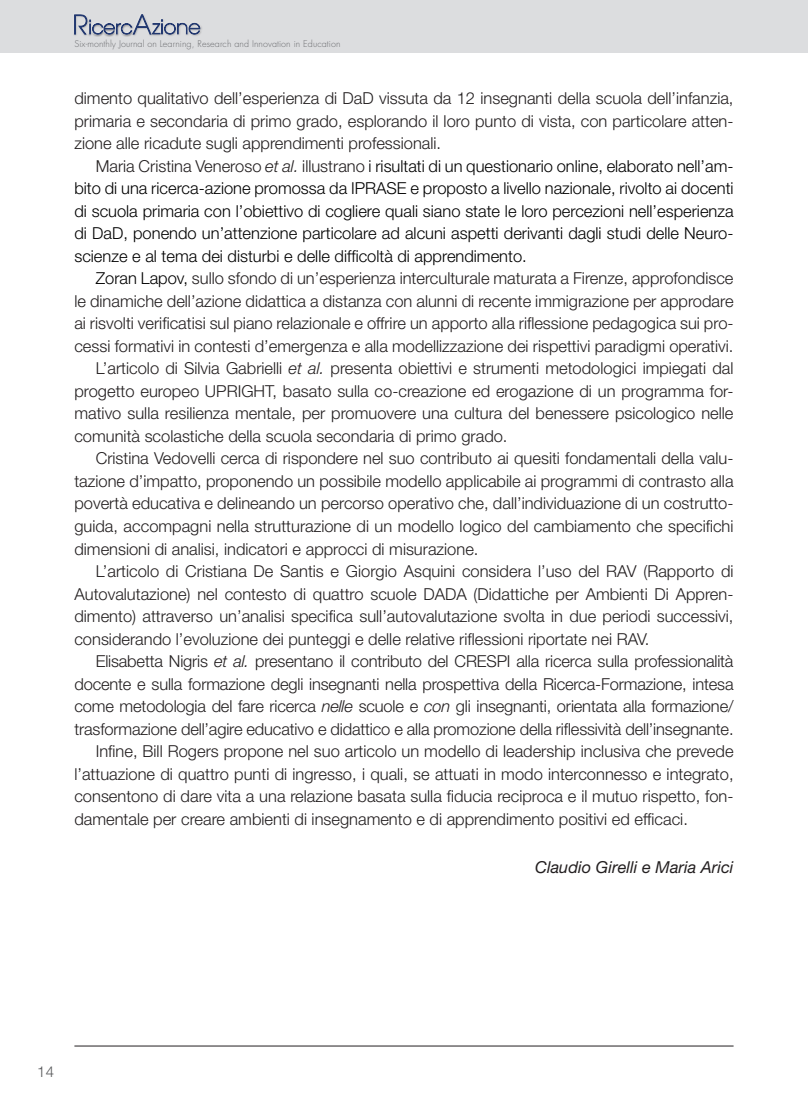
<style>
.page{position:relative;width:808px;height:1106px;background:#fff}
.page>*{position:absolute;margin:0;border:0;box-sizing:border-box;transform-origin:0 0}
.t1{font:300 16.5px/22.5px "Helvetica Neue LT";color:#231f20;text-align:justify}
.t2{font:300 16.5px/22.5px "Helvetica Neue LT";color:#000;text-align:justify}
.t3{font:italic 16.5px "Helvetica Neue LT";color:#231f20}
.t4{font:300 15px "Helvetica Neue CE";color:#57585a}
.t5{font:300 9px "Futura";letter-spacing:.01em;color:#6c6d70}
.s1{color:#231f20}
.s2{font-style:italic;color:#231f20}
.s3{color:#000}
.s4{font-style:italic}
</style>
<div class="page">
<div style="left:0;top:0;width:808px;height:53px;background:#dcdddf"></div>
<div style="left:72px;top:14px;width:18px;height:23px;background:#231f20;opacity:.3"></div>
<div style="left:87px;top:18px;width:48px;height:19px;background:#231f20;opacity:.5"></div>
<div style="left:131px;top:13px;width:23px;height:24px;background:#231f20;opacity:.3"></div>
<div style="left:150px;top:18px;width:53px;height:19px;background:#231f20;opacity:.3"></div>
<svg style="left:74px;top:14px;width:126px;height:21px"></svg>
<hr style="left:74px;top:1045px;width:659px;height:1px;background:#231f20">
<p class="t5" style="left:74px;top:38px;width:268px">Six-monthly Journal on Learning, Research and Innovation in Education</p>
<p class="t1" style="left:74px;top:87px;width:661px">dimento qualitativo dell’esperienza di DaD vissuta da 12 insegnanti della scuola dell’infanzia, primaria e secondaria di primo grado, esplorando il loro punto di vista, con particolare atten&shy;zione alle ricadute sugli apprendimenti professionali.</p>
<p class="t2" style="left:74px;top:154px;width:661px;text-indent:21px"><span class="s1">Maria Cristina Veneroso</span> <span class="s2">et al.</span> <span class="s1">illustrano</span> i risultati di un questionario online, elaborato nell’am&shy;bito di una ricerca-azione promossa da IPRASE e proposto a livello nazionale, rivolto ai docenti di scuola primaria con l’obiettivo di cogliere quali siano state le loro percezioni nell’esperienza di DaD, ponendo un’attenzione particolare ad alcuni aspetti derivanti dagli studi delle Neuro&shy;scienze e al tema dei disturbi e delle difficoltà di apprendimento.</p>
<p class="t1" style="left:96px;top:267px;width:639px"><span class="s3">Zoran Lapov,</span> sullo sfondo di un’esperienza interculturale maturata a Firenze, approfondisce</p>
<p class="t1" style="left:74px;top:289px;width:661px">le dinamiche dell’azione didattica a distanza con alunni di recente immigrazione per approdare</p>
<p class="t1" style="left:74px;top:312px;width:661px">ai risvolti verificatisi sul piano relazionale e offrire un apporto alla riflessione pedagogica sui pro-</p>
<p class="t1" style="left:74px;top:334px;width:661px">cessi formativi in contesti d’emergenza e alla modellizzazione dei rispettivi paradigmi operativi.</p>
<p class="t1" style="left:96px;top:357px;width:639px">L’articolo di Silvia Gabrielli <span class="s4">et al.</span> presenta obiettivi e strumenti metodologici impiegati dal</p>
<p class="t1" style="left:74px;top:379px;width:661px">progetto europeo UPRIGHT, basato sulla co-creazione ed erogazione di un programma for-</p>
<p class="t1" style="left:74px;top:402px;width:661px">mativo sulla resilienza mentale, per promuovere una cultura del benessere psicologico nelle</p>
<p class="t1" style="left:74px;top:424px;width:435px">comunità scolastiche della scuola secondaria di primo grado.</p>
<p class="t1" style="left:96px;top:447px;width:639px">Cristina Vedovelli cerca di rispondere nel suo contributo ai quesiti fondamentali della valu-</p>
<p class="t1" style="left:74px;top:469px;width:661px">tazione d’impatto, proponendo un possibile modello applicabile ai programmi di contrasto alla</p>
<p class="t1" style="left:74px;top:492px;width:661px">povertà educativa e delineando un percorso operativo che, dall’individuazione di un costrutto-</p>
<p class="t1" style="left:74px;top:514px;width:661px">guida, accompagni nella strutturazione di un modello logico del cambiamento che specifichi</p>
<p class="t1" style="left:74px;top:537px;width:406px">dimensioni di analisi, indicatori e approcci di misurazione.</p>
<p class="t1" style="left:96px;top:559px;width:639px">L’articolo di Cristiana De Santis e Giorgio Asquini considera l’uso del RAV (Rapporto di</p>
<p class="t1" style="left:74px;top:582px;width:660px">Autovalutazione) nel contesto di quattro scuole DADA (Didattiche per Ambienti Di Appren-</p>
<p class="t1" style="left:74px;top:604px;width:661px">dimento) attraverso un’analisi specifica sull’autovalutazione svolta in due periodi successivi,</p>
<p class="t1" style="left:74px;top:627px;width:577px">considerando l’evoluzione dei punteggi e delle relative riflessioni riportate nei RAV.</p>
<p class="t1" style="left:96px;top:649px;width:639px">Elisabetta Nigris <span class="s4">et al.</span> presentano il contributo del CRESPI alla ricerca sulla professionalità</p>
<p class="t1" style="left:74px;top:672px;width:661px">docente e sulla formazione degli insegnanti nella prospettiva della Ricerca-Formazione, intesa</p>
<p class="t1" style="left:74px;top:694px;width:661px">come metodologia del fare ricerca <span class="s4">nelle</span> scuole e <span class="s4">con</span> gli insegnanti, orientata alla formazione/</p>
<p class="t1" style="left:74px;top:717px;width:661px">trasformazione dell’agire educativo e didattico e alla promozione della riflessività dell’insegnante.</p>
<p class="t1" style="left:96px;top:739px;width:639px">Infine, Bill Rogers propone nel suo articolo un modello di leadership inclusiva che prevede</p>
<p class="t1" style="left:74px;top:762px;width:661px">l’attuazione di quattro punti di ingresso, i quali, se attuati in modo interconnesso e integrato,</p>
<p class="t1" style="left:74px;top:784px;width:661px">consentono di dare vita a una relazione basata sulla fiducia reciproca e il mutuo rispetto, fon-</p>
<p class="t1" style="left:74px;top:807px;width:615px">damentale per creare ambienti di insegnamento e di apprendimento positivi ed efficaci.</p>
<p class="t3" style="left:535px;top:857px;width:200px">Claudio Girelli e Maria Arici</p>
<p class="t4" style="left:37px;top:1062px;width:18px">14</p>
</div>
